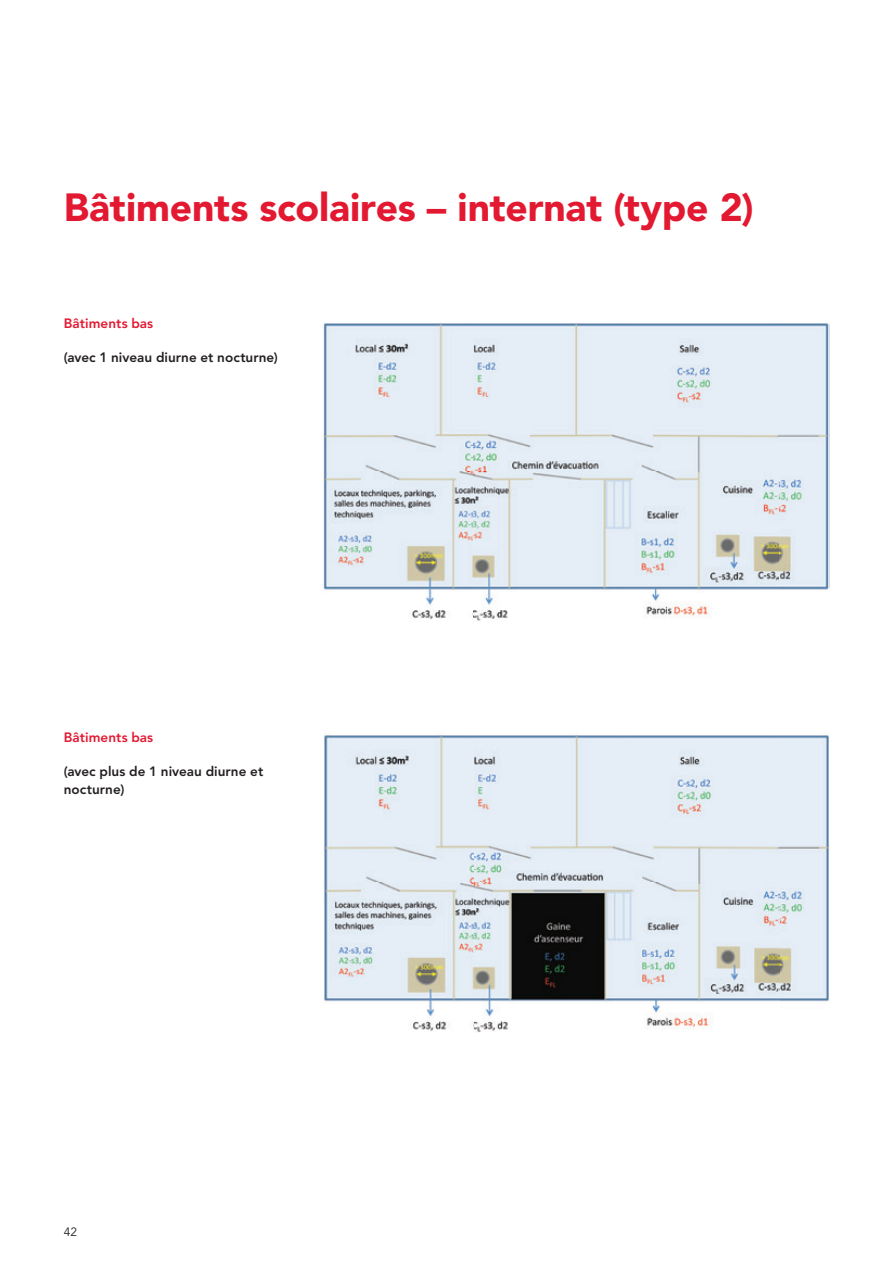
<style>
.page{position:relative;width:893px;height:1263px;background:#fff}
.page>*{position:absolute;margin:0;border:0;box-sizing:border-box;transform-origin:0 0}
.t1{font:900 39px "Avenir LT Pro";letter-spacing:-.005em;color:#e21931}
.t2{font:800 13.5px/17.2px "Avenir LT Pro";letter-spacing:.005em;color:#231f20}
.t3{font:800 13.5px "Avenir LT Pro";letter-spacing:.005em;color:#e21931}
.t4{font:12px "Avenir LT Pro";color:#231f20}
</style>
<div class="page">
<img style="left:323px;top:322px;width:506px;height:299px">
<img style="left:323px;top:735px;width:506px;height:297px">
<h1 class="t1" style="left:64px;top:184px;width:691px">Bâtiments scolaires – internat (type 2)</h1>
<p class="t3" style="left:64px;top:315px;width:91px">Bâtiments bas</p>
<p class="t2" style="left:64px;top:349px;width:216px">(avec 1 niveau diurne et nocturne)</p>
<p class="t3" style="left:64px;top:729px;width:91px">Bâtiments bas</p>
<p class="t2" style="left:64px;top:763px;width:201px">(avec plus de 1 niveau diurne et nocturne)</p>
<p class="t4" style="left:64px;top:1224px;width:15px">42</p>
</div>
